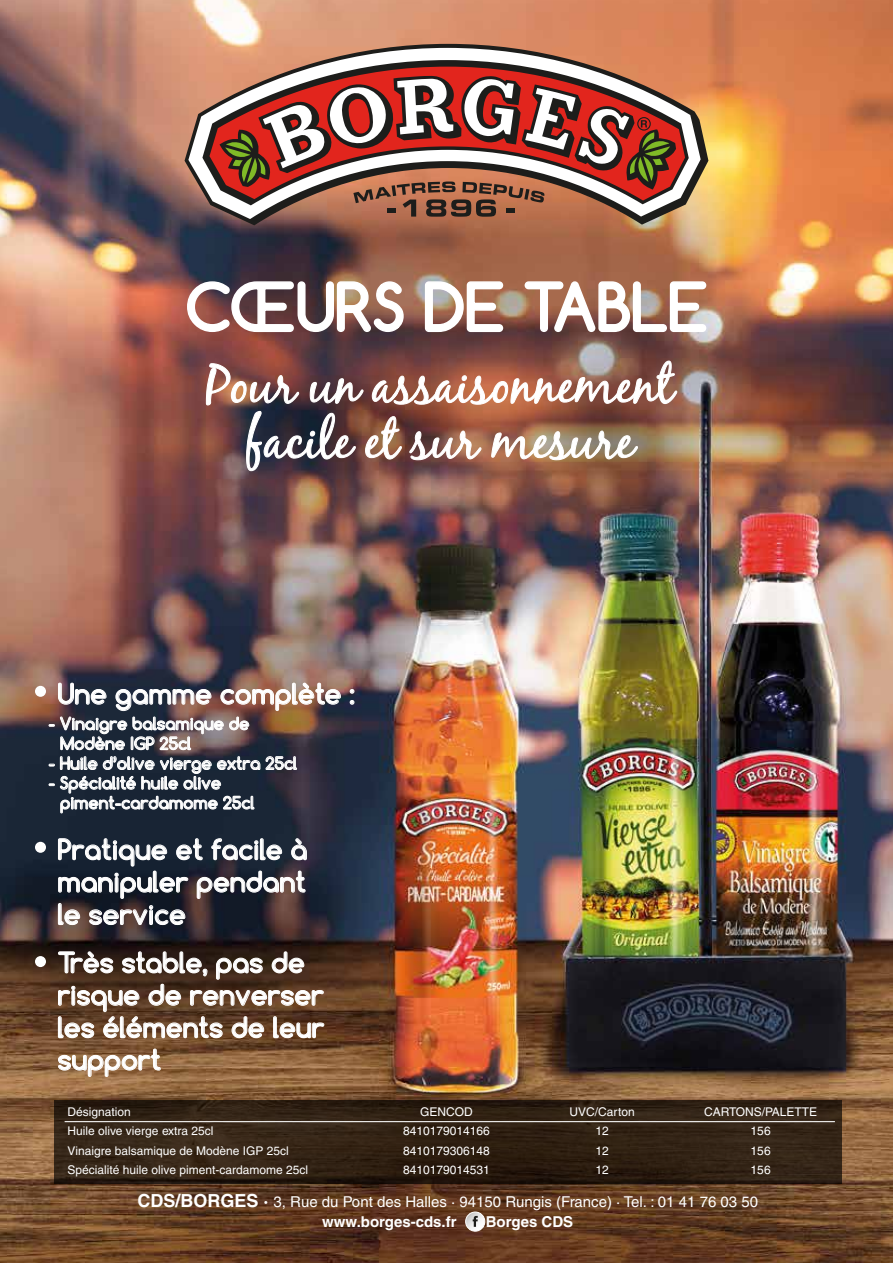
<style>
.page{position:relative;width:893px;height:1263px;background:#fff}
.page>*{position:absolute;margin:0;border:0;box-sizing:border-box;transform-origin:0 0}
.t1{font:700 63px "Comfortaa";color:#fff}
.t2{font:52.5px/55.5px "Black Jack";color:#fff;text-align:center}
.t3{font:700 27px/32.4px "Comfortaa";color:#fff;text-align:justify}
.t4{font:700 16.5px/19.8px "Comfortaa";color:#fff}
.t5{font:15px/19.5px "Helvetica";color:#fff}
.t6{font:700 15px "Helvetica";color:#fff}
.t7{font:12px/19.5px "Helvetica";color:#fff;text-align:center}
.s1{font-weight:700;font-size:18px}
.s2{font-weight:700}
</style>
<div class="page">
<img style="left:0;top:0;width:893px;height:1263px">
<svg style="left:185px;top:44px;width:523px;height:181px;background:#af7959"></svg>
<svg style="left:188px;top:48px;width:513px;height:171px"></svg>
<svg style="left:202px;top:60px;width:487px;height:145px"></svg>
<svg style="left:209px;top:67px;width:476px;height:134px"></svg>
<svg style="left:220px;top:75px;width:456px;height:142px"></svg>
<img style="left:186px;top:280px;width:218px;height:53px">
<svg style="left:424px;top:280px;width:80px;height:53px;background:#a98576"></svg>
<svg style="left:524px;top:280px;width:183px;height:53px;background:#a87e6d"></svg>
<img style="left:205px;top:360px;width:473px;height:112px">
<svg style="left:54px;top:1100px;width:787px;height:83px;background:#302114"></svg>
<hr style="left:65px;top:1121px;width:770px;height:1px;background:#fff">
<svg style="left:58px;top:838px;width:249px;height:87px;background:#42434c"></svg>
<div style="left:35px;top:842px;width:11px;height:11px;background:#fff;border-radius:50%"></div>
<svg style="left:266px;top:756px;width:31px;height:14px"></svg>
<svg style="left:49px;top:756px;width:211px;height:57px;background:#4d5763"></svg>
<svg style="left:58px;top:951px;width:266px;height:87px;background:#6a5242"></svg>
<svg style="left:58px;top:1048px;width:103px;height:29px;background:#a07f60"></svg>
<div style="left:35px;top:956px;width:11px;height:11px;background:#fff;border-radius:50%"></div>
<img style="left:49px;top:683px;width:292px;height:67px">
<svg style="left:350px;top:689px;width:4px;height:16px"></svg>
<div style="left:35px;top:686px;width:11px;height:11px;background:#fff;border-radius:50%"></div>
<svg style="left:466px;top:1212px;width:19px;height:19px"></svg>
<div style="left:465px;top:1212px;width:20px;height:19px;border:1px solid #fff;border-radius:50%"></div>
<svg style="left:473px;top:1216px;width:5px;height:11px"></svg>
<h1 class="t1" style="left:185px;top:267px;width:524px">CŒURS DE TABLE</h1>
<h2 class="t2" style="left:206px;top:356px;width:469px">Pour un assaisonnement facile et sur mesure</h2>
<h3 class="t3" style="left:58px;top:677px;width:299px">Une gamme complète :</h3>
<h3 class="t4" style="left:60px;top:713px;width:191px;text-indent:-12px">- Vinaigre balsamique de<br>Modène IGP 25cl</h3>
<h3 class="t4" style="left:49px;top:753px;width:250px">- Huile d’olive vierge extra 25cl</h3>
<h3 class="t4" style="left:60px;top:773px;width:196px;text-indent:-12px">- Spécialité huile olive piment-cardamome 25cl</h3>
<h3 class="t3" style="left:58px;top:833px;width:251px">Pratique et facile à manipuler pendant le service</h3>
<h3 class="t3" style="left:58px;top:946px;width:268px;text-align:left">Très stable, pas de risque de renverser les éléments de leur support</h3>
<p class="t7" style="left:68px;top:1102px;width:242px;text-align:left">Désignation<br>Huile olive vierge extra 25cl<br>Vinaigre balsamique de Modène IGP 25cl<br>Spécialité huile olive piment-cardamome 25cl</p>
<p class="t7" style="left:403px;top:1102px;width:88px">GENCOD<br>8410179014166<br>8410179306148<br>8410179014531</p>
<p class="t7" style="left:570px;top:1102px;width:67px">UVC/Carton<br>12<br>12<br>12</p>
<p class="t7" style="left:704px;top:1102px;width:115px">CARTONS/PALETTE<br>156<br>156<br>156</p>
<p class="t5" style="left:322px;top:1192px;width:437px;text-indent:-185px"><span class="s1">CDS/BORGES ·</span> 3, Rue du Pont des Halles · 94150 Rungis (France) · Tel. : 01 41 76 03 50 <span class="s2">www.borges-cds.fr</span></p>
<p class="t6" style="left:486px;top:1212px;width:89px">Borges CDS</p>
</div>
